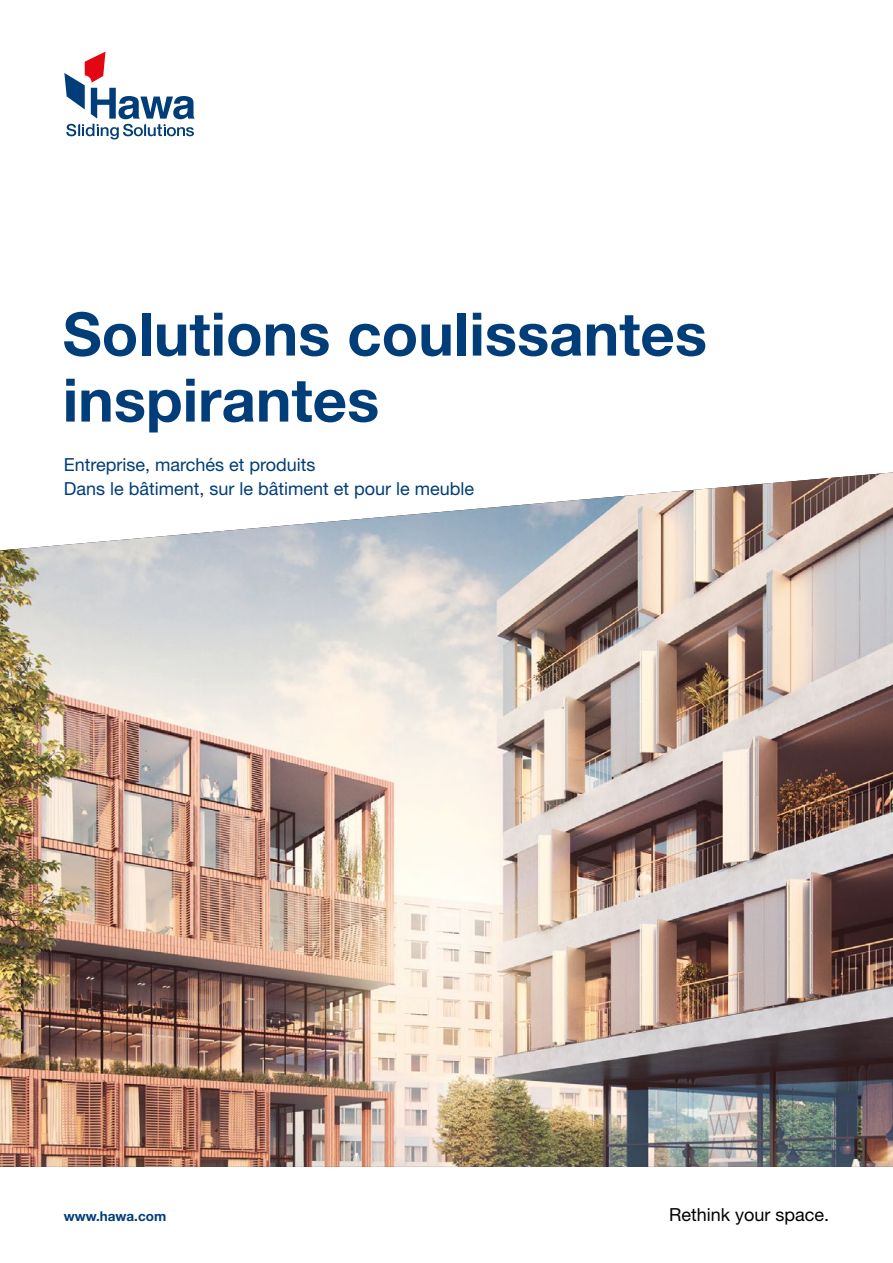
<style>
.page{position:relative;width:893px;height:1263px;background:#fff}
.page>*{position:absolute;margin:0;border:0;box-sizing:border-box;transform-origin:0 0}
.t1{font:700 60px/66px "Helvetica Neue LT Std";color:#003d79}
.t2{font:18px/24px "Helvetica Neue LT Std";color:#003d79}
.t3{font:18px "Helvetica Neue LT Std";color:#000}
.t4{font:700 13.5px "Helvetica Neue LT Std";color:#003d79}
</style>
<div class="page">
<img style="left:0;top:472px;width:893px;height:695px">
<svg style="left:64px;top:52px;width:131px;height:87px"></svg>
<h1 class="t1" style="left:63px;top:300px;width:646px">Solutions coulissantes inspirantes</h1>
<p class="t2" style="left:64px;top:452px;width:412px">Entreprise, marchés et produits<br>Dans le bâtiment, sur le bâtiment et pour le meuble</p>
<p class="t4" style="left:64px;top:1208px;width:104px">www.hawa.com</p>
<p class="t3" style="left:669px;top:1204px;width:162px">Rethink your space.</p>
</div>
